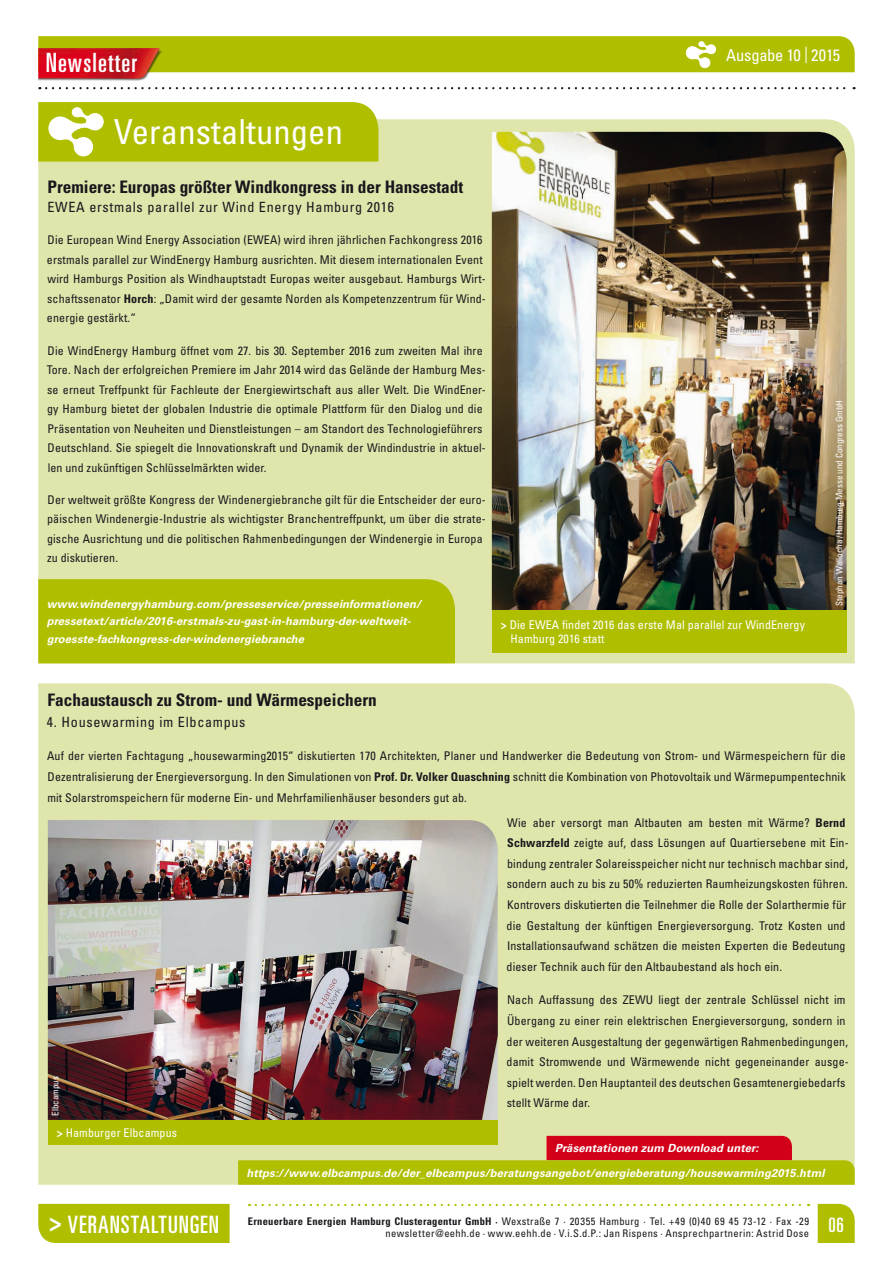
<style>
.page{position:relative;width:893px;height:1263px;background:#fff}
.page>*{position:absolute;margin:0;border:0;box-sizing:border-box;transform-origin:0 0}
.t1{font:condensed 34.5px "Univers LT Std";letter-spacing:.005em;color:#fff}
.t2{font:ultra-condensed 26.55px "Univers LT Std";letter-spacing:.045em;color:#fff}
.t3{font:ultra-condensed 24px "Univers LT Std";letter-spacing:.045em;color:#fff}
.t4{font:700 condensed 17.25px "Univers LT Std";color:#1a171c}
.t5{font:condensed 16.5px "Univers LT Std";letter-spacing:-.015em;color:#fff}
.t6{font:condensed 14.1px "Univers LT Std";letter-spacing:.05em;color:#1a171c}
.t7{font:condensed 12px/20.5px "Univers LT Std";letter-spacing:.01em;color:#1a171c}
.t8{font:condensed 12px/14.4px "Univers LT Std";letter-spacing:.01em;color:#fff}
.t9{font:italic 700 11.25px/17.2px "Univers LT Std";letter-spacing:.01em;color:#fff}
.t10{font:condensed 10.5px/12.6px "Univers LT Std";letter-spacing:.035em;color:#1a171c}
.t11{font:condensed 9px "Univers LT Std";color:#fff}
.s1{font-weight:700}
.s2{font-weight:700;font-stretch:condensed;font-size:25.5px}
</style>
<div class="page">
<img style="left:38px;top:72px;width:150px;height:9px">
<svg style="left:46px;top:87px;width:809px;height:2px"></svg>
<svg style="left:38px;top:36px;width:817px;height:36px;background:#b3af07"></svg>
<svg style="left:256px;top:1204px;width:553px;height:2px"></svg>
<svg style="left:818px;top:1204px;width:37px;height:39px"></svg>
<div style="left:38px;top:119px;width:817px;height:544px;background:#e0e5ac"></div>
<img style="left:492px;top:132px;width:355px;height:478px">
<div style="left:492px;top:610px;width:355px;height:43px;background:#afbf00"></div>
<div style="left:38px;top:579px;width:417px;height:84px;background:#afbf00"></div>
<div style="left:38px;top:1204px;width:192px;height:39px;background:#afbf00"></div>
<svg style="left:38px;top:102px;width:340px;height:60px;background:#b4c312"></svg>
<div style="left:38px;top:683px;width:817px;height:502px;background:#e0e5ac"></div>
<img style="left:48px;top:820px;width:450px;height:300px">
<div style="left:48px;top:1120px;width:450px;height:24px;background:#afbf00"></div>
<svg style="left:238px;top:1136px;width:617px;height:49px;background:#c1a22c"></svg>
<h2 class="t2" style="left:46px;top:48px;width:93px">Newsletter</h2>
<h3 class="t5" style="left:726px;top:44px;width:116px">Ausgabe 10 | 2015</h3>
<h1 class="t1" style="left:114px;top:110px;width:231px">Veranstaltungen</h1>
<h3 class="t4" style="left:47px;top:176px;width:417px">Premiere: Europas größter Windkongress in der Hansestadt</h3>
<p class="t6" style="left:47px;top:198px;width:348px">EWEA erstmals parallel zur Wind Energy Hamburg 2016</p>
<p class="t7" style="left:47px;top:230px;width:440px;line-height:19.5px">Die European Wind Energy Association (EWEA) wird ihren jährlichen Fachkongress 2016 erstmals parallel zur WindEnergy Hamburg ausrichten. Mit diesem internationalen Event wird Hamburgs Position als Windhauptstadt Europas weiter ausgebaut. Hamburgs Wirt&shy;schaftssenator <span class="s1">Horch</span>: „Damit wird der gesamte Norden als Kompetenzzentrum für Wind&shy;energie gestärkt.“</p>
<p class="t7" style="left:47px;top:340px;width:441px;line-height:19.5px">Die WindEnergy Hamburg öffnet vom 27. bis 30. September 2016 zum zweiten Mal ihre Tore. Nach der erfolgreichen Premiere im Jahr 2014 wird das Gelände der Hamburg Mes&shy;se erneut Treffpunkt für Fachleute der Energiewirtschaft aus aller Welt. Die WindEner&shy;gy Hamburg bietet der globalen Industrie die optimale Plattform für den Dialog und die Präsentation von Neuheiten und Dienstleistungen – am Standort des Technologieführers Deutschland. Sie spiegelt die Innovationskraft und Dynamik der Windindustrie in aktuel&shy;len und zukünftigen Schlüsselmärkten wider.</p>
<p class="t7" style="left:47px;top:490px;width:440px;line-height:19.5px">Der weltweit größte Kongress der Windenergiebranche gilt für die Entscheider der euro&shy;päischen Windenergie-Industrie als wichtigster Branchentreffpunkt, um über die strate&shy;gische Ausrichtung und die politischen Rahmenbedingungen der Windenergie in Europa zu diskutieren.</p>
<p class="t9" style="left:47px;top:596px;width:376px">www.windenergyhamburg.com/presseservice/presseinformationen/ pressetext/article/2016-erstmals-zu-gast-in-hamburg-der-weltweit&shy;groesste-fachkongress-der-windenergiebranche</p>
<p class="t8" style="left:510px;top:617px;width:296px;text-indent:-10px"><span class="s1">&gt;</span> Die EWEA findet 2016 das erste Mal parallel zur WindEnergy<br>Hamburg 2016 statt</p>
<p class="t11" style="left:833px;top:606px;width:207px;rotate:-90deg">Stephan Wallocha /Hamburg Messe und Congress GmbH</p>
<h3 class="t4" style="left:48px;top:690px;width:331px">Fachaustausch zu Strom- und Wärmespeichern</h3>
<p class="t6" style="left:47px;top:713px;width:200px">4. Housewarming im Elbcampus</p>
<p class="t7" style="left:47px;top:746px;width:800px;text-align:justify">Auf der vierten Fachtagung „housewarming2015“ diskutierten 170 Architekten, Planer und Handwerker die Bedeutung von Strom- und Wärmespeichern für die Dezentralisierung der Energieversorgung. In den Simulationen von <span class="s1">Prof. Dr. Volker Quaschning</span> schnitt die Kombination von Photovoltaik und Wärmepumpentechnik mit Solarstromspeichern für moderne Ein- und Mehrfamilienhäuser besonders gut ab.</p>
<p class="t7" style="left:507px;top:812px;width:344px">Wie aber versorgt man Altbauten am besten mit Wärme? <span class="s1">Bernd Schwarzfeld</span> zeigte auf, dass Lösungen auf Quartiersebene mit Ein&shy;bindung zentraler Solareisspeicher nicht nur technisch machbar sind, sondern auch zu bis zu 50% reduzierten Raumheizungskosten führen.<br>Kontrovers diskutierten die Teilnehmer die Rolle der Solarthermie für die Gestaltung der künftigen Energieversorgung. Trotz Kosten und Installationsaufwand schätzen die meisten Experten die Bedeutung dieser Technik auch für den Altbaubestand als hoch ein.</p>
<p class="t7" style="left:507px;top:989px;width:344px">Nach Auffassung des ZEWU liegt der zentrale Schlüssel nicht im Übergang zu einer rein elektrischen Energieversorgung, sondern in der weiteren Ausgestaltung der gegenwärtigen Rahmenbedingungen, damit Stromwende und Wärmewende nicht gegeneinander ausge&shy;spielt werden. Den Hauptanteil des deutschen Gesamtenergiebedarfs stellt Wärme dar.</p>
<p class="t11" style="left:50px;top:1116px;width:41px;rotate:-90deg">Elbcampus</p>
<p class="t8" style="left:57px;top:1125px;width:122px"><span class="s1">&gt;</span> Hamburger Elbcampus</p>
<h3 class="t3" style="left:49px;top:1210px;width:171px"><span class="s2">&gt;</span> VERANSTALTUNGEN</h3>
<p class="t9" style="left:247px;top:1136px;width:579px;line-height:24.5px;text-indent:308px">Präsentationen zum Download unter: https://www.elbcampus.de/der_elbcampus/beratungsangebot/energieberatung/housewarming2015.html</p>
<p class="t10" style="left:386px;top:1215px;width:460px;text-indent:-138px"><span class="s1">Erneuerbare Energien Hamburg Clusteragentur GmbH ·</span> Wexstraße 7 · 20355 Hamburg · Tel. +49 (0)40 69 45 73-12 · Fax -29 newsletter@eehh.de · www.eehh.de · V.i.S.d.P.: Jan Rispens · Ansprechpartnerin: Astrid Dose <sup>06</sup></p>
</div>
